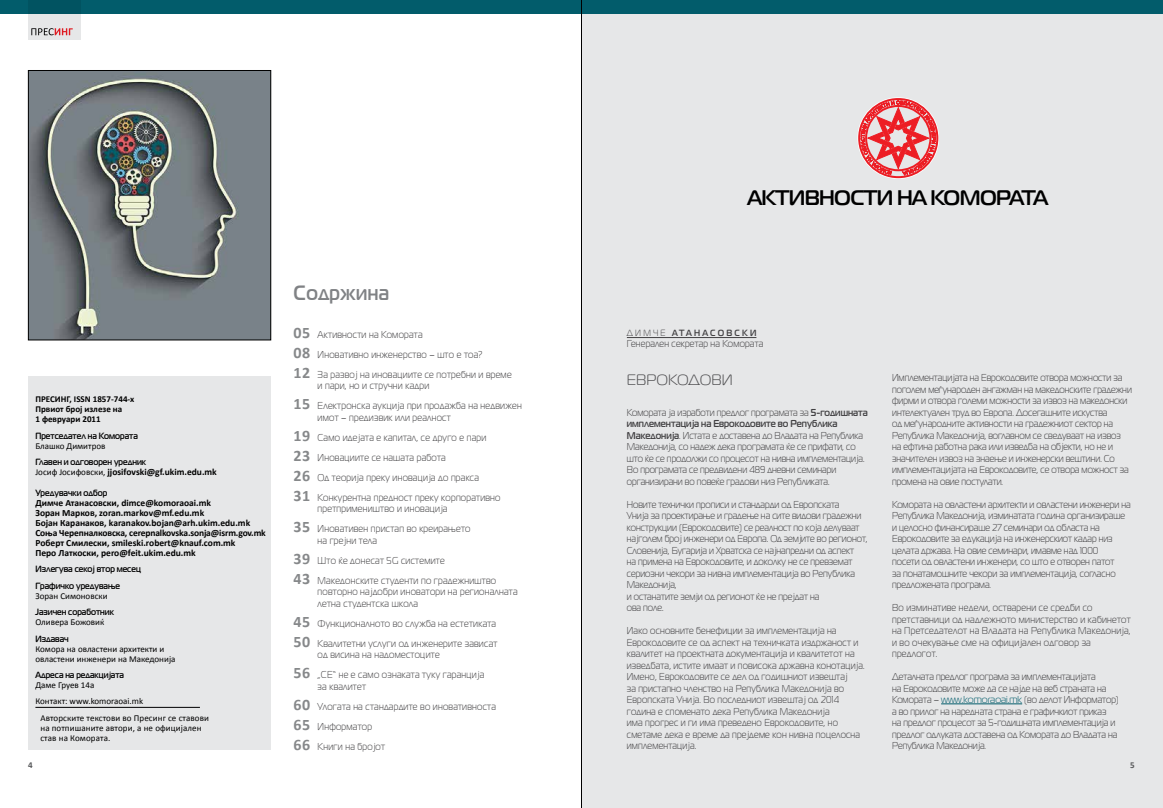
<style>
.page{position:relative;width:1163px;height:808px;background:#fff}
.page>*{position:absolute;margin:0;border:0;box-sizing:border-box;transform-origin:0 0}
.t1{font:700 21px "ONE";color:#000}
.t2{font:700 20.6px "ONE";letter-spacing:.03em;color:#808285;scale:.9 1}
.t3{font:15px "ONE";color:#4d4d4f}
.t4{font:10px/11.5px "ONE";color:#414042;scale:.9 1}
.t5{font:10px/20px "ONE";letter-spacing:.03em;color:#414042;scale:.9 1}
.t6{font:10px/11.5px "ONE";letter-spacing:.02em;color:#414042;scale:.9 1}
.t7{font:700 9.5px/10px "Calibri";color:#000}
.t8{font:9px/10px "Calibri";color:#000}
.t9{font:700 9px/16.5px "ONE";color:#000;scale:.9 1}
.t10{font:700 9px/10px "Calibri";color:#000}
.t11{font:700 9px "ONE";color:#414042;scale:.9 1}
.t12{font:700 9px "Calibri";color:#58595b}
.s1{font-weight:400;font-size:9px}
.s2{font-family:"Calibri";font-weight:700;font-size:16px;color:#86888a}
.s3{font-weight:400}
.s4{font-weight:700}
.s5{color:#025c6b}
</style>
<div class="page">
<img style="left:30px;top:72px;width:239px;height:266px">
<div style="left:28px;top:70px;width:243px;height:270px;border:1px solid #000"></div>
<div style="left:581px;top:14px;width:581px;height:794px;background:#e6e7e8"></div>
<svg style="left:857px;top:97px;width:82px;height:82px"></svg>
<hr style="left:626px;top:337px;width:130px;height:1px;background:#414042">
<hr style="left:940px;top:703px;width:81px;height:1px;background:#025c6b">
<div style="left:581px;top:0;width:581px;height:14px;background:#025c6b"></div>
<div style="left:0;top:0;width:581px;height:14px;background:#025c6b"></div>
<svg style="left:28px;top:14px;width:53px;height:26px"></svg>
<svg style="left:31px;top:28px;width:42px;height:7px"></svg>
<hr style="left:581px;top:0;width:1px;height:808px;background:#000">
<div style="left:28px;top:376px;width:243px;height:374px;background:#e6e7e8"></div>
<hr style="left:35px;top:707px;width:165px;height:1px;background:#000">
<p class="t10" style="left:35px;top:394px;width:100px">ПРЕСИНГ, ISSN 1857-744-x<br>Првиот број излезе на<br>1 февруари 2011</p>
<p class="t9" style="left:35px;top:427px;width:115px">Претседател на Комората</p>
<p class="t8" style="left:35px;top:441px;width:72px">Блашко Димитров</p>
<p class="t9" style="left:35px;top:453px;width:125px">Главен и одговорен уредник</p>
<p class="t7" style="left:35px;top:467px;width:183px"><span class="s1">Јосиф Јосифовски,</span> jjosifovski@gf.ukim.edu.mk</p>
<p class="t9" style="left:35px;top:484px;width:81px">Уредувачки одбор</p>
<p class="t7" style="left:35px;top:498px;width:232px">Димче Атанасовски, dimce@komoraoai.mk<br>Зоран Марков, zoran.markov@mf.edu.mk<br>Бојан Каранаков, karanakov.bojan@arh.ukim.edu.mk Соња Черепналковска, cerepnalkovska.sonja@isrm.gov.mk Роберт Смилески, smileski.robert@knauf.com.mk<br>Перо Латкоски, pero@feit.ukim.edu.mk</p>
<p class="t9" style="left:35px;top:561px;width:119px">Излегува секој втор месец<br>Графичко уредување</p>
<p class="t8" style="left:35px;top:591px;width:74px">Зоран Симоновски</p>
<p class="t9" style="left:35px;top:604px;width:89px">Јазичен соработник</p>
<p class="t8" style="left:35px;top:617px;width:70px">Оливера Божовиќ</p>
<p class="t9" style="left:35px;top:630px;width:38px">Издавач</p>
<p class="t8" style="left:35px;top:644px;width:141px">Комора на овластени архитекти и овластени инжeнери на Македонија</p>
<p class="t9" style="left:35px;top:667px;width:100px">Адреса на редакцијата</p>
<p class="t8" style="left:35px;top:677px;width:109px;line-height:15.7px">Даме Груев 14а<br>Контакт: www.komoraoai.mk</p>
<p class="t8" style="left:40px;top:712px;width:170px">Авторските текстови во Пресинг се ставови на потпишаните автори, а не официјален став на Комората.</p>
<h2 class="t2" style="left:293px;top:281px;width:108px">Содржина</h2>
<p class="t5" style="left:293px;top:324px;width:244px"><span class="s2">05</span> Активности на Комората<br><span class="s2">08</span> Иновативно инженерство – што е тоа?<br><span class="s2">12</span> За развој на иновациите се потребни и време</p>
<p class="t5" style="left:293px;top:375px;width:255px;text-indent:24px">и пари, но и стручни кадри<br><span class="s2">15</span> Електронска аукција при продажба на недвижен</p>
<p class="t5" style="left:293px;top:407px;width:231px;text-indent:24px">имот – предизвик или реалност<br><span class="s2">19</span> Само идејата е капитал, се друго е пари <span class="s2">23</span> Иновациите се нашата работа<br><span class="s2">26</span> Од теорија преку иновација до пракса<br><span class="s2">31</span> Конкурентна предност преку корпоративно</p>
<p class="t5" style="left:293px;top:498px;width:198px;text-align:center">претпримеништво и иновација<br><span class="s2">35</span> Иновативен пристап во креирањето</p>
<p class="t5" style="left:293px;top:530px;width:226px;text-indent:24px">на грејни тела<br><span class="s2">39</span> Што ќе донесат 5G системите<br><span class="s2">43</span> Македонските студенти по градежништво</p>
<p class="t5" style="left:317px;top:586px;width:224px;line-height:11.5px">повторно најдобри иноватори на регионалната летна студентска школа</p>
<p class="t5" style="left:293px;top:613px;width:228px"><span class="s2">45</span> Функционалното во служба на естетиката<br><span class="s2">50</span> Квалитетни услуги од инженерите зависат</p>
<p class="t5" style="left:293px;top:644px;width:213px;text-indent:24px">од висина на надоместоците<br><span class="s2">56</span> „СЕ“ не е само ознаката туку гаранција</p>
<p class="t5" style="left:293px;top:676px;width:226px;text-indent:24px">за квалитет<br><span class="s2">60</span> Улогата на стандардите во иновативноста<br><span class="s2">65</span> Информатор<br><span class="s2">66</span> Книги на бројот</p>
<h1 class="t1" style="left:747px;top:185px;width:44px">Активности</h1>
<h1 class="t1" style="left:896px;top:185px;width:98px">на Комората</h1>
<p class="t11" style="left:626px;top:327px;width:68px"><span class="s3">Дим че</span> Атанасовс</p>
<p class="t11" style="left:742px;top:327px;width:16px">к и</p>
<p class="t6" style="left:626px;top:338px;width:153px">Генерален секретар на Комората</p>
<h3 class="t3" style="left:626px;top:371px;width:21px">Еврокодови</h3>
<p class="t4" style="left:626px;top:406px;width:269px">Комората ја изработи предлог програмата за <span class="s4">5-годишната имплементација на Еврокодовите во Република Македонија</span>. Истата е доставена до Владата на Република Македонија, со надеж дека програмата ќе се прифати, со што ќе се продолжи со процесот на нивна имплементација.<br>Во програмата се предвидени 489 дневни семинари организирани во повеќе градови низ Републиката.</p>
<p class="t4" style="left:626px;top:498px;width:269px">Новите технички прописи и стандарди од Европската<br>Унија за проектирање и градење на сите видови градежни конструкции (Еврокодовите) се реалност по која делуваат најголем број инженери од Европа. Од земјите во регионот, Словенија, Бугарија и Хрватска се најнапредни од аспект<br>на примена на Еврокодовите, и доколку не се превземат сериозни чекори за нивна имплементација во Република Македонија,<br>и останатите земји од регионот ќе не прејдат на<br>ова поле.</p>
<p class="t6" style="left:626px;top:625px;width:265px">Иако основните бенефиции за имплементација на Еврокодовите се од аспект на техничката издржаност и квалитет на проектната документација и квалитетот на изведбата, истите имаат и повисока државна конотација.<br>Имено, Еврокодовите се дел од годишниот извештај<br>за пристапно членство на Република Македонија во Европската Унија. Во последниот извештај од 2014 година е споменато дека Република Македонија<br>има прогрес и ги има преведено Еврокодовите, но сметаме дека е време да прејдеме кон нивна поцелосна имплементација.</p>
<p class="t4" style="left:891px;top:372px;width:268px">Имплементацијата на Еврокодовите отвора можности за поголем меѓународен ангажман на македонските градежни фирми и отвора големи можности за извоз на македонски интелектуален труд во Европа. Досегашните искуства<br>од меѓународните активности на градежниот сектор на Република Македонија, воглавном се сведуваат на извоз на ефтина работна рака или изведба на објекти, но не и значителен извоз на знаење и инженерски вештини. Со имплементацијата на Еврокодовите, се отвора можност за промена на овие постулати.</p>
<p class="t4" style="left:891px;top:498px;width:266px">Комората на овластени архитекти и овластени инженери на Република Македонија, изминатата година организираше и целосно финансираше 27 семинари од областа на Еврокодовите за едукација на инженерскиот кадар низ целата држава. На овие семинари, имавме над 1000<br>посети од овластени инженери, со што е отворен патот<br>за понатамошните чекори за имплементација, согласно предложената програма.</p>
<p class="t5" style="left:891px;top:602px;width:266px;line-height:11.5px">Во изминативе недели, остварени се средби со претставници од надлежното министерство и кабинетот на Претседателот на Владата на Република Македонија, и во очекување сме на официјален одговор за предлогот.</p>
<p class="t4" style="left:891px;top:671px;width:253px">Деталната предлог програма за имплементацијата<br>на Еврокодовите може да се најде на веб страната на Комората – <span class="s5">www.komoraoai.mk</span> (во делот Информатор) а во прилог на наредната страна е графичкиот приказ<br>на предлог процесот за 5-годишната имплементација и предлог одлуката доставена од Комората до Владата на Република Македонија.</p>
<p class="t12" style="left:28px;top:759px;width:6px">4</p>
<p class="t12" style="left:1129px;top:759px;width:6px">5</p>
</div>
